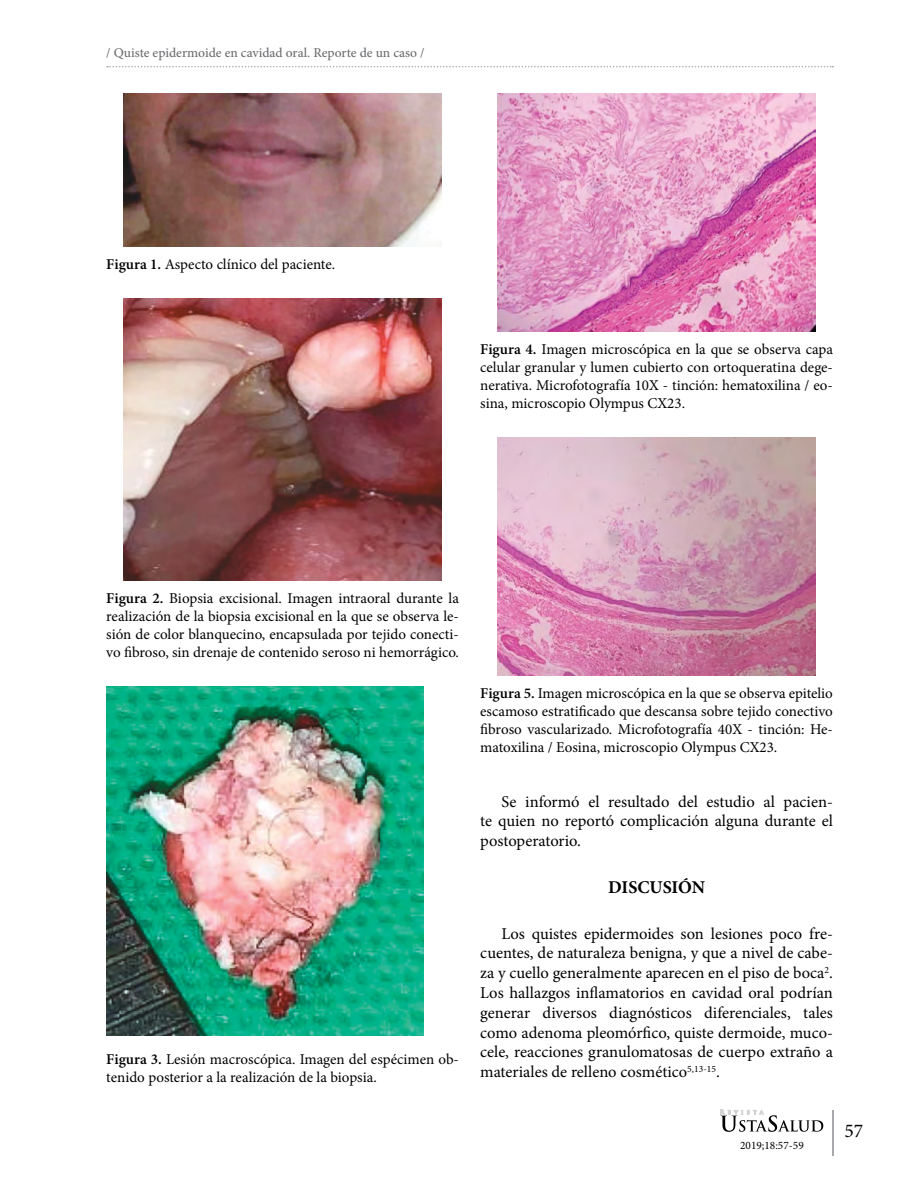
<style>
.page{position:relative;width:918px;height:1188px;background:#fff}
.page>*{position:absolute;margin:0;border:0;box-sizing:border-box;transform-origin:0 0}
.t1{font:19.5px "Minion Pro";color:#000}
.Estilo_de_T2{font:700 18px "Minion Pro";letter-spacing:-.005em;color:#000}
.Estilo_de_párrafo_in{font:16.5px/19.8px "Minion Pro";color:#000;text-align:justify}
.Estilo_de_figura{font:15px/18px "Minion Pro";color:#000;text-align:justify}
.t2{font:500 13.5px "Minion Pro";color:#6d6e71}
.t3{font:11.4px "Minion Pro";color:#000}
.s1{font-weight:600}
</style>
<div class="page">
<hr style="left:832px;top:1110px;width:2px;height:45px;background:#a7a9ac">
<svg style="left:720px;top:1110px;width:103px;height:22px"></svg>
<svg style="left:107px;top:66px;width:726px;height:1px"></svg>
<img style="left:124px;top:94px;width:317px;height:153px">
<img style="left:124px;top:299px;width:317px;height:281px">
<img style="left:106px;top:686px;width:318px;height:349px">
<img style="left:498px;top:94px;width:317px;height:238px">
<img style="left:498px;top:437px;width:317px;height:239px">
<p class="t2" style="left:106px;top:44px;width:320px">/ Quiste epidermoide en cavidad oral. Reporte de un caso /</p>
<p class="Estilo_de_figura" style="left:106px;top:255px;width:230px"><span class="s1">Figura 1.</span> Aspecto clínico del paciente.</p>
<p class="Estilo_de_figura" style="left:480px;top:340px;width:354px"><span class="s1">Figura 4.</span> Imagen microscópica en la que se observa capa celular granular y lumen cubierto con ortoqueratina dege&shy;nerativa. Microfotografía 10X - tinción: hematoxilina / eo&shy;sina, microscopio Olympus CX23.</p>
<p class="Estilo_de_figura" style="left:106px;top:589px;width:354px"><span class="s1">Figura 2.</span> Biopsia excisional. Imagen intraoral durante la realización de la biopsia excisional en la que se observa le&shy;sión de color blanquecino, encapsulada por tejido conecti&shy;vo fibroso, sin drenaje de contenido seroso ni hemorrágico.</p>
<p class="Estilo_de_figura" style="left:106px;top:1050px;width:354px"><span class="s1">Figura 3.</span> Lesión macroscópica. Imagen del espécimen ob&shy;tenido posterior a la realización de la biopsia.</p>
<p class="Estilo_de_figura" style="left:480px;top:684px;width:354px"><span class="s1">Figura 5.</span> Imagen microscópica en la que se observa epitelio escamoso estratificado que descansa sobre tejido conectivo fibroso vascularizado. Microfotografía 40X - tinción: He&shy;matoxilina / Eosina, microscopio Olympus CX23.</p>
<p class="Estilo_de_párrafo_in" style="left:480px;top:792px;width:354px;text-indent:21px">Se informó el resultado del estudio al pacien&shy;te quien no reportó complicación alguna durante el postoperatorio.</p>
<p class="Estilo_de_T2" style="left:608px;top:875px;width:99px">DISCUSIÓN</p>
<p class="Estilo_de_párrafo_in" style="left:480px;top:924px;width:354px;text-indent:21px">Los quistes epidermoides son lesiones poco fre&shy;cuentes, de naturaleza benigna, y que a nivel de cabe&shy;za y cuello generalmente aparecen en el piso de boca<sup>2</sup>.<br>Los hallazgos inflamatorios en cavidad oral podrían generar diversos diagnósticos diferenciales, tales como adenoma pleomórfico, quiste dermoide, muco&shy;cele, reacciones granulomatosas de cuerpo extraño a materiales de relleno cosmético<sup>5,13-15</sup>.</p>
<p class="t3" style="left:740px;top:1138px;width:65px">2019;18:57-59</p>
<h1 class="t1" style="left:844px;top:1118px;width:20px">57</h1>
</div>
